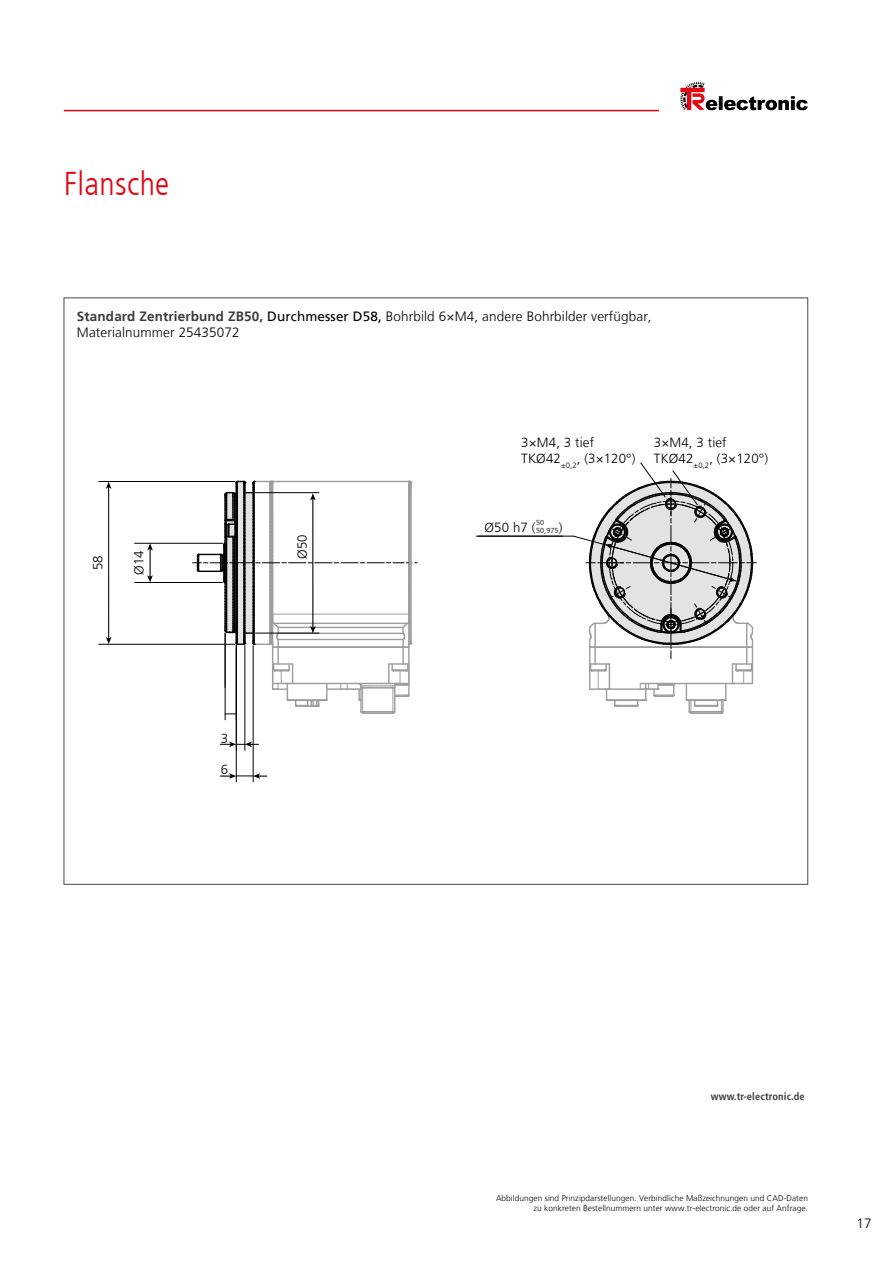
<style>
.page{position:relative;width:893px;height:1263px;background:#fff}
.page>*{position:absolute;margin:0;border:0;box-sizing:border-box;transform-origin:0 0}
.t1{font:300 condensed 33px "Frutiger LT";letter-spacing:.01em;color:#e30613}
.t2{font:300 13.5px/16.2px "Frutiger LT";letter-spacing:.01em;color:#000}
.t3{font:300 13.2px/15.9px "Frutiger LT";letter-spacing:.01em;color:#000}
.t4{font:700 condensed 10.5px "Frutiger LT";letter-spacing:.01em;color:#3c3c3b}
.t5{font:300 8.25px/9.9px "Frutiger LT";letter-spacing:.01em;color:#000;text-align:right}
.t6{font:300 7.2px/7.2px "Frutiger LT";letter-spacing:.01em;color:#000}
.s1{font-weight:700;color:#3c3c3b}
.s2{font-weight:400}
</style>
<div class="page">
<hr style="left:64px;top:110px;width:595px;height:1px;background:#e30613">
<svg style="left:719px;top:96px;width:4px;height:14px"></svg>
<svg style="left:724px;top:96px;width:84px;height:14px"></svg>
<svg style="left:680px;top:82px;width:37px;height:28px"></svg>
<hr style="left:135px;top:582px;width:87px;height:1px;background:#010202">
<hr style="left:135px;top:543px;width:87px;height:1px;background:#010202">
<hr style="left:99px;top:644px;width:136px;height:1px;background:#010202">
<hr style="left:168px;top:481px;width:67px;height:1px;background:#010202">
<hr style="left:99px;top:481px;width:76px;height:1px;background:#010202">
<hr style="left:225px;top:633px;width:1px;height:87px;background:#010202">
<hr style="left:244px;top:646px;width:1px;height:104px;background:#010202">
<hr style="left:236px;top:646px;width:1px;height:136px;background:#010202">
<hr style="left:253px;top:646px;width:1px;height:136px;background:#010202">
<hr style="left:476px;top:536px;width:97px;height:1px;background:#010202">
<svg style="left:147px;top:543px;width:6px;height:39px"></svg>
<svg style="left:573px;top:462px;width:183px;height:252px"></svg>
<svg style="left:193px;top:480px;width:224px;height:235px"></svg>
<svg style="left:220px;top:741px;width:39px;height:6px"></svg>
<svg style="left:220px;top:773px;width:47px;height:6px"></svg>
<hr style="left:108px;top:487px;width:1px;height:152px;background:#000">
<svg style="left:106px;top:637px;width:6px;height:7px"></svg>
<svg style="left:106px;top:482px;width:6px;height:7px"></svg>
<h1 class="t1" style="left:64px;top:165px;width:107px">Flansche</h1>
<h2 class="t2" style="left:77px;top:308px;width:576px"><span class="s1">Standard Zentrierbund ZB50,</span> <span class="s2">Durchmesser D58,</span> Bohrbild 6×M4, andere Bohrbilder verfügbar,<br>Materialnummer 25435072</h2>
<h3 class="t3" style="left:90px;top:570px;width:16px;rotate:-90deg">58</h3>
<h3 class="t3" style="left:131px;top:575px;width:26px;rotate:-90deg">Ø14</h3>
<h3 class="t3" style="left:294px;top:559px;width:26px;rotate:-90deg">Ø50</h3>
<h3 class="t3" style="left:221px;top:730px;width:9px">3</h3>
<h3 class="t3" style="left:221px;top:762px;width:9px">6</h3>
<h3 class="t3" style="left:521px;top:435px;width:116px">3×M4, 3 tief<br>TKØ42<sub>±0,2</sub>, (3×120°)</h3>
<h3 class="t3" style="left:654px;top:435px;width:116px">3×M4, 3 tief<br>TKØ42<sub>±0,2</sub>, (3×120°)</h3>
<p class="t6" style="left:536px;top:519px;width:24px">50<br>50,975</p>
<h3 class="t3" style="left:485px;top:519px;width:53px">Ø50 h7 (</h3>
<h3 class="t3" style="left:559px;top:519px;width:5px">)</h3>
<p class="t4" style="left:711px;top:1090px;width:95px">www.tr-electronic.de</p>
<p class="t5" style="left:496px;top:1193px;width:313px">Abbildungen sind Prinzipdarstellungen. Verbindliche Maßzeichnungen und CAD-Daten zu konkreten Bestellnummern unter www.tr-electronic.de oder auf Anfrage.</p>
<h2 class="t2" style="left:857px;top:1216px;width:17px">17</h2>
</div>
